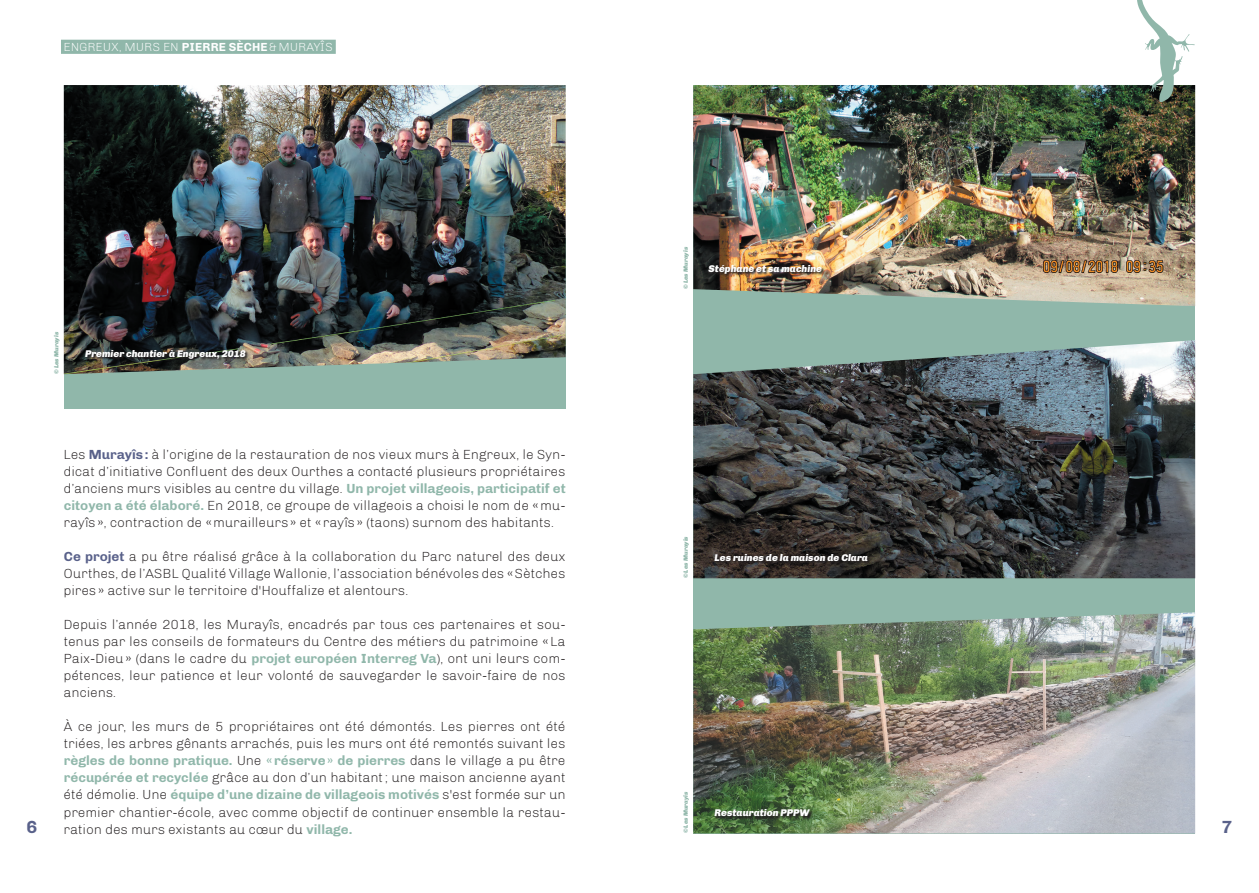
<style>
.page{position:relative;width:1259px;height:893px;background:#fff}
.page>*{position:absolute;margin:0;border:0;box-sizing:border-box;transform-origin:0 0}
.t1{font:700 18px "Chivo";color:#59618a}
.t2{font:300 13.5px/17px "Chivo";color:#231f20;text-align:justify}
.t3{font:300 12px "Chivo";letter-spacing:.01em;color:#fff}
.t4{font:italic 900 9.75px "Chivo";color:#fff}
.t5{font:italic 900 6px "Chivo";color:#90b7aa}
.s1{font-weight:700}
.s2{font-weight:700;color:#59618a}
.s3{font-weight:700;color:#90b7aa}
</style>
<div class="page">
<div style="left:61px;top:40px;width:275px;height:14px;background:#90b7aa"></div>
<div style="left:693px;top:85px;width:502px;height:748px;background:#90b7aa"></div>
<div style="left:64px;top:238px;width:502px;height:170px;background:#90b7aa"></div>
<img style="left:64px;top:85px;width:502px;height:289px">
<img style="left:693px;top:85px;width:502px;height:221px">
<img style="left:693px;top:340px;width:502px;height:238px">
<img style="left:693px;top:612px;width:502px;height:221px">
<svg style="left:1132px;top:0;width:64px;height:102px"></svg>
<svg style="left:85px;top:350px;width:163px;height:12px;background:#323431"></svg>
<img style="left:708px;top:265px;width:117px;height:13px">
<svg style="left:714px;top:554px;width:157px;height:11px;background:#282321"></svg>
<svg style="left:714px;top:809px;width:99px;height:11px"></svg>
<p class="t3" style="left:64px;top:40px;width:270px">ENGREUX, MURS EN <span class="s1">PIERRE SÈCHE</span>&amp;MURAYÎS</p>
<p class="t5" style="left:53px;top:374px;width:44px;rotate:-90deg">© Les Murayîs</p>
<p class="t4" style="left:85px;top:348px;width:162px">Premier chantier à Engreux, 2018</p>
<p class="t5" style="left:682px;top:289px;width:44px;rotate:-90deg">© Les Murayîs</p>
<p class="t4" style="left:708px;top:263px;width:115px">Stéphane et sa machine</p>
<p class="t2" style="left:64px;top:446px;width:503px">Les <span class="s2">Murayîs:</span> à l’origine de la restauration de nos vieux murs à Engreux, le Syn&shy;dicat d’initiative Confluent des deux Ourthes a contacté plusieurs propriétaires d’anciens murs visibles au centre du village. <span class="s3">Un projet villageois, participatif et citoyen a été élaboré.</span> En 2018, ce groupe de villageois a choisi le nom de «mu&shy;rayîs», contraction de «murailleurs» et « rayîs» (taons) surnom des habitants.</p>
<p class="t2" style="left:64px;top:548px;width:503px"><span class="s2">Ce projet</span> a pu être réalisé grâce à la collaboration du Parc naturel des deux Ourthes, de l’ASBL Qualité Village Wallonie, l’association bénévoles des «Sètches pires» active sur le territoire d'Houffalize et alentours.</p>
<p class="t2" style="left:64px;top:616px;width:503px">Depuis l’année 2018, les Murayîs, encadrés par tous ces partenaires et sou&shy;tenus par les conseils de formateurs du Centre des métiers du patrimoine «La Paix-Dieu» (dans le cadre du <span class="s3">projet européen Interreg Va</span>), ont uni leurs com&shy;pétences, leur patience et leur volonté de sauvegarder le savoir-faire de nos anciens.</p>
<p class="t2" style="left:64px;top:718px;width:503px">À ce jour, les murs de 5 propriétaires ont été démontés. Les pierres ont été triées, les arbres gênants arrachés, puis les murs ont été remontés suivant les <span class="s3">règles de bonne pratique.</span> Une <span class="s3">« réserve» de pierres</span> dans le village a pu être <span class="s3">récupérée et recyclée</span> grâce au don d’un habitant; une maison ancienne ayant été démolie. Une <span class="s3">équipe d’une dizaine de villageois motivés</span> s'est formée sur un premier chantier-école, avec comme objectif de continuer ensemble la restau&shy;ration des murs existants au cœur du <span class="s3">village.</span></p>
<p class="t5" style="left:682px;top:578px;width:44px;rotate:-90deg">© Les Murayîs</p>
<p class="t4" style="left:714px;top:552px;width:155px">Les ruines de la maison de Clara</p>
<p class="t5" style="left:682px;top:833px;width:44px;rotate:-90deg">© Les Murayîs</p>
<p class="t4" style="left:714px;top:807px;width:96px">Restauration PPPW</p>
<h1 class="t1" style="left:26px;top:817px;width:13px">6</h1>
<h1 class="t1" style="left:1221px;top:817px;width:13px">7</h1>
</div>
